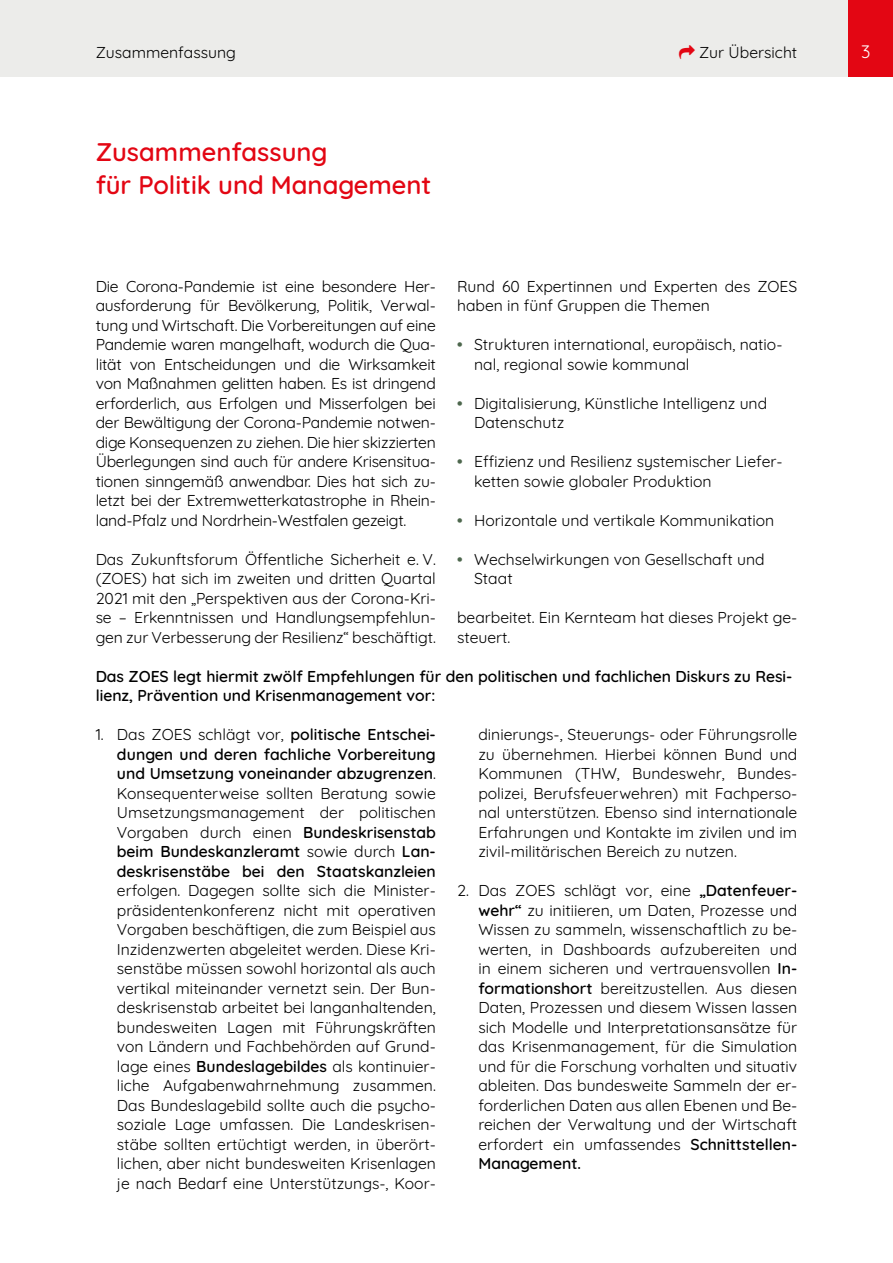
<style>
.page{position:relative;width:893px;height:1263px;background:#fff}
.page>*{position:absolute;margin:0;border:0;box-sizing:border-box;transform-origin:0 0}
.H1_ohne_Nummerierung{font:600 25.5px/33px "Quicksand";color:#e30613}
.t1{font:18px "Quicksand";color:#fff}
.Aufzählung_bunte_Böp{font:15.75px/19.5px "Quicksand";color:#000}
.p_Spaltenspanne{font:600 15.75px/19.5px "Quicksand";color:#000}
.s1{font-weight:700;color:#4d674d}
.s2{font-weight:600}
</style>
<div class="page">
<div style="left:0;top:0;width:893px;height:77px;background:#ececea"></div>
<div style="left:848px;top:0;width:45px;height:77px;background:#e30613"></div>
<p class="Aufzählung_bunte_Böp" style="left:699px;top:41px;width:100px">Zur Übersicht</p>
<p class="Aufzählung_bunte_Böp" style="left:96px;top:41px;width:142px">Zusammenfassung</p>
<p class="t1" style="left:861px;top:37px;width:11px">3</p>
<h1 class="H1_ohne_Nummerierung" style="left:96px;top:133px;width:337px">Zusammenfassung<br>für Politik und Management</h1>
<p class="Aufzählung_bunte_Böp" style="left:457px;top:275px;width:342px">Rund 60 Expertinnen und Experten des ZOES haben in fünf Gruppen die Themen</p>
<p class="Aufzählung_bunte_Böp" style="left:474px;top:333px;width:310px;text-indent:-17px"><span class="s1">•</span> Strukturen international, europäisch, natio&shy;nal, regional sowie kommunal</p>
<p class="Aufzählung_bunte_Böp" style="left:474px;top:392px;width:295px;text-indent:-17px"><span class="s1">•</span> Digitalisierung, Künstliche Intelligenz und<br>Datenschutz</p>
<p class="Aufzählung_bunte_Böp" style="left:474px;top:450px;width:310px;text-indent:-17px"><span class="s1">•</span> Effizienz und Resilienz systemischer Liefer&shy;ketten sowie globaler Produktion</p>
<p class="Aufzählung_bunte_Böp" style="left:457px;top:509px;width:319px"><span class="s1">•</span> Horizontale und vertikale Kommunikation</p>
<p class="Aufzählung_bunte_Böp" style="left:474px;top:548px;width:292px;text-indent:-17px"><span class="s1">•</span> Wechselwirkungen von Gesellschaft und<br>Staat</p>
<p class="Aufzählung_bunte_Böp" style="left:457px;top:606px;width:342px">bearbeitet. Ein Kernteam hat dieses Projekt ge&shy;steuert.</p>
<p class="p_Spaltenspanne" style="left:96px;top:665px;width:698px">Das ZOES legt hiermit zwölf Empfehlungen für den politischen und fachlichen Diskurs zu Resi&shy;lienz, Prävention und Krisenmanagement vor:</p>
<p class="Aufzählung_bunte_Böp" style="left:117px;top:723px;width:320px;text-align:justify;text-indent:-21px">1. Das ZOES schlägt vor, <span class="s2">politische Entschei&shy;dungen und deren fachliche Vorbereitung und Umsetzung voneinander abzugrenzen</span>.<br>Konsequenterweise sollten Beratung sowie Umsetzungsmanagement der politischen Vorgaben durch einen <span class="s2">Bundeskrisenstab beim Bundeskanzleramt</span> sowie durch <span class="s2">Lan&shy;deskrisenstäbe bei den Staatskanzleien </span>erfolgen. Dagegen sollte sich die Minister&shy;präsidentenkonferenz nicht mit operativen Vorgaben beschäftigen, die zum Beispiel aus Inzidenzwerten abgeleitet werden. Diese Kri&shy;senstäbe müssen sowohl horizontal als auch vertikal miteinander vernetzt sein. Der Bun&shy;deskrisenstab arbeitet bei langanhaltenden, bundesweiten Lagen mit Führungskräften von Ländern und Fachbehörden auf Grund&shy;lage eines <span class="s2">Bundeslagebildes</span> als kontinuier&shy;liche Aufgabenwahrnehmung zusammen.<br>Das Bundeslagebild sollte auch die psycho&shy;soziale Lage umfassen. Die Landeskrisen&shy;stäbe sollten ertüchtigt werden, in überört&shy;lichen, aber nicht bundesweiten Krisenlagen je nach Bedarf eine Unterstützungs-, Koor-</p>
<p class="Aufzählung_bunte_Böp" style="left:478px;top:723px;width:320px;text-align:justify">dinierungs-, Steuerungs- oder Führungsrolle zu übernehmen. Hierbei können Bund und Kommunen (THW, Bundeswehr, Bundes&shy;polizei, Berufsfeuerwehren) mit Fachperso&shy;nal unterstützen. Ebenso sind internationale Erfahrungen und Kontakte im zivilen und im zivil-militärischen Bereich zu nutzen.</p>
<p class="Aufzählung_bunte_Böp" style="left:96px;top:275px;width:342px;text-align:justify">Die Corona-Pandemie ist eine besondere Her&shy;ausforderung für Bevölkerung, Politik, Verwal&shy;tung und Wirtschaft. Die Vorbereitungen auf eine Pandemie waren mangelhaft, wodurch die Qua&shy;lität von Entscheidungen und die Wirksamkeit von Maßnahmen gelitten haben. Es ist dringend erforderlich, aus Erfolgen und Misserfolgen bei der Bewältigung der Corona-Pandemie notwen&shy;dige Konsequenzen zu ziehen. Die hier skizzierten Überlegungen sind auch für andere Krisensitua&shy;tionen sinngemäß anwendbar. Dies hat sich zu&shy;letzt bei der Extremwetterkatastrophe in Rhein&shy;land-Pfalz und Nordrhein-Westfalen gezeigt.</p>
<p class="Aufzählung_bunte_Böp" style="left:96px;top:548px;width:342px;text-align:justify">Das Zukunftsforum Öffentliche Sicherheit e. V. (ZOES) hat sich im zweiten und dritten Quartal 2021 mit den „Perspektiven aus der Corona-Kri&shy;se – Erkenntnissen und Handlungsempfehlun&shy;gen zur Verbesserung der Resilienz“ beschäftigt.</p>
<p class="Aufzählung_bunte_Böp" style="left:478px;top:879px;width:320px;text-align:justify;text-indent:-21px">2. Das ZOES schlägt vor, eine <span class="s2">„Datenfeuer&shy;wehr“</span> zu initiieren, um Daten, Prozesse und Wissen zu sammeln, wissenschaftlich zu be&shy;werten, in Dashboards aufzubereiten und in einem sicheren und vertrauensvollen <span class="s2">In&shy;formationshort</span> bereitzustellen. Aus diesen Daten, Prozessen und diesem Wissen lassen sich Modelle und Interpretationsansätze für das Krisenmanagement, für die Simulation und für die Forschung vorhalten und situativ ableiten. Das bundesweite Sammeln der er&shy;forderlichen Daten aus allen Ebenen und Be&shy;reichen der Verwaltung und der Wirtschaft erfordert ein umfassendes <span class="s2">Schnittstellen-Management.</span></p>
</div>
